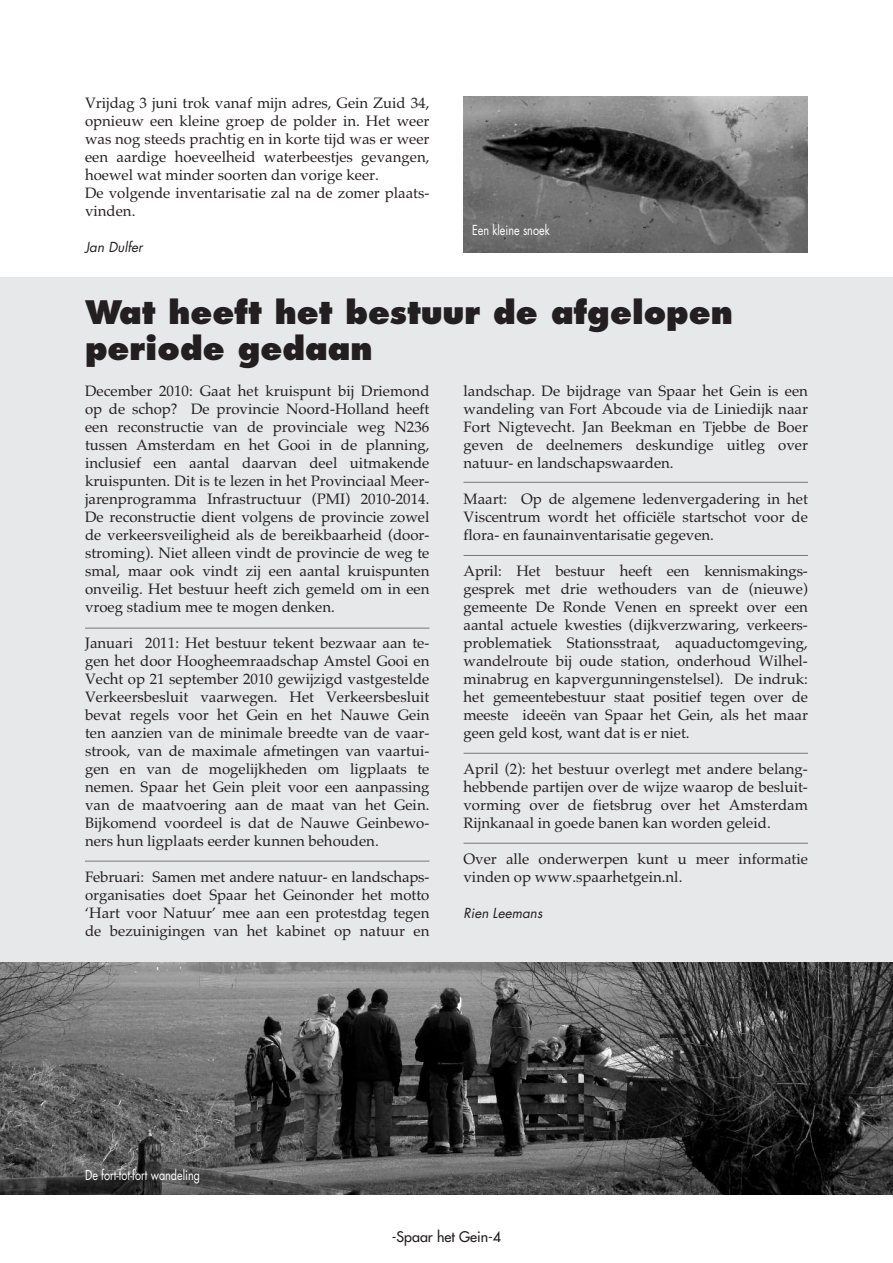
<style>
.page{position:relative;width:893px;height:1263px;background:#fff}
.page>*{position:absolute;margin:0;border:0;box-sizing:border-box;transform-origin:0 0}
.t1{font:800 31.5px/36px "Futura";color:#231f20}
.t2{font:15px/18px "Palatino";color:#231f20;text-align:justify}
.t3{font:14.25px "Futura";color:#231f20}
.t4{font:13.5px "Futura";color:#fff;scale:.8 1}
.t5{font:italic 13.5px "Futura";color:#231f20}
</style>
<div class="page">
<div style="left:0;top:278px;width:893px;height:917px;background:#e7e8e9"></div>
<hr style="left:85px;top:628px;width:344px;height:1px;background:#76787b">
<hr style="left:85px;top:861px;width:344px;height:1px;background:#76787b">
<hr style="left:463px;top:843px;width:345px;height:1px;background:#76787b">
<hr style="left:463px;top:753px;width:345px;height:1px;background:#76787b">
<hr style="left:463px;top:555px;width:345px;height:1px;background:#76787b">
<hr style="left:463px;top:482px;width:345px;height:1px;background:#76787b">
<img style="left:463px;top:96px;width:345px;height:156px">
<img style="left:0;top:963px;width:893px;height:232px">
<p class="t2" style="left:85px;top:94px;width:346px;text-align:left">Vrijdag 3 juni trok vanaf mijn adres, Gein Zuid 34, opnieuw een kleine groep de polder in. Het weer was nog steeds prachtig en in korte tijd was er weer een aardige hoeveelheid waterbeestjes gevangen, hoewel wat minder soorten dan vorige keer.<br>De volgende inventarisatie zal na de zomer plaats&shy;vinden.</p>
<p class="t5" style="left:85px;top:241px;width:59px">Jan Dulfer</p>
<p class="t4" style="left:472px;top:224px;width:99px">Een kleine snoek</p>
<h1 class="t1" style="left:85px;top:297px;width:649px">Wat heeft het bestuur de afgelopen periode gedaan</h1>
<p class="t2" style="left:85px;top:382px;width:346px">December 2010: Gaat het kruispunt bij Driemond op de schop? De provincie Noord-Holland heeft een reconstructie van de provinciale weg N236 tussen Amsterdam en het Gooi in de planning, inclusief een aantal daarvan deel uitmakende kruispunten. Dit is te lezen in het Provinciaal Meer&shy;jarenprogramma Infrastructuur (PMI) 2010-2014.<br>De reconstructie dient volgens de provincie zowel de verkeersveiligheid als de bereikbaarheid (door&shy;stroming). Niet alleen vindt de provincie de weg te smal, maar ook vindt zij een aantal kruispunten onveilig. Het bestuur heeft zich gemeld om in een vroeg stadium mee te mogen denken.</p>
<p class="t2" style="left:85px;top:634px;width:346px">Januari 2011: Het bestuur tekent bezwaar aan te&shy;gen het door Hoogheemraadschap Amstel Gooi en Vecht op 21 september 2010 gewijzigd vastgestelde Verkeersbesluit vaarwegen. Het Verkeersbesluit bevat regels voor het Gein en het Nauwe Gein ten aanzien van de minimale breedte van de vaar&shy;strook, van de maximale afmetingen van vaartui&shy;gen en van de mogelijkheden om ligplaats te nemen. Spaar het Gein pleit voor een aanpassing van de maatvoering aan de maat van het Gein.<br>Bijkomend voordeel is dat de Nauwe Geinbewo&shy;ners hun ligplaats eerder kunnen behouden.</p>
<p class="t2" style="left:85px;top:868px;width:346px">Februari: Samen met andere natuur- en landschaps&shy;organisaties doet Spaar het Geinonder het motto ‘Hart voor Natuur’ mee aan een protestdag tegen de bezuinigingen van het kabinet op natuur en</p>
<p class="t2" style="left:463px;top:382px;width:346px">landschap. De bijdrage van Spaar het Gein is een wandeling van Fort Abcoude via de Liniedijk naar Fort Nigtevecht. Jan Beekman en Tjebbe de Boer geven de deelnemers deskundige uitleg over natuur- en landschapswaarden.</p>
<p class="t2" style="left:463px;top:490px;width:346px">Maart: Op de algemene ledenvergadering in het Viscentrum wordt het officiële startschot voor de flora- en faunainventarisatie gegeven.</p>
<p class="t2" style="left:463px;top:562px;width:346px">April: Het bestuur heeft een kennismakings&shy;gesprek met drie wethouders van de (nieuwe) gemeente De Ronde Venen en spreekt over een aantal actuele kwesties (dijkverzwaring, verkeers&shy;problematiek Stationsstraat, aquaductomgeving, wandelroute bij oude station, onderhoud Wilhel&shy;minabrug en kapvergunningenstelsel). De indruk: het gemeentebestuur staat positief tegen over de meeste ideeën van Spaar het Gein, als het maar geen geld kost, want dat is er niet.</p>
<p class="t2" style="left:463px;top:760px;width:346px">April (2): het bestuur overlegt met andere belang&shy;hebbende partijen over de wijze waarop de besluit&shy;vorming over de fietsbrug over het Amsterdam Rijnkanaal in goede banen kan worden geleid.</p>
<p class="t2" style="left:463px;top:850px;width:346px">Over alle onderwerpen kunt u meer informatie vinden op www.spaarhetgein.nl.</p>
<p class="t5" style="left:463px;top:907px;width:80px">Rien Leemans</p>
<p class="t4" style="left:85px;top:1169px;width:145px">De fort-tot-fort wandeling</p>
<p class="t3" style="left:392px;top:1230px;width:111px">-Spaar het Gein-4</p>
</div>
